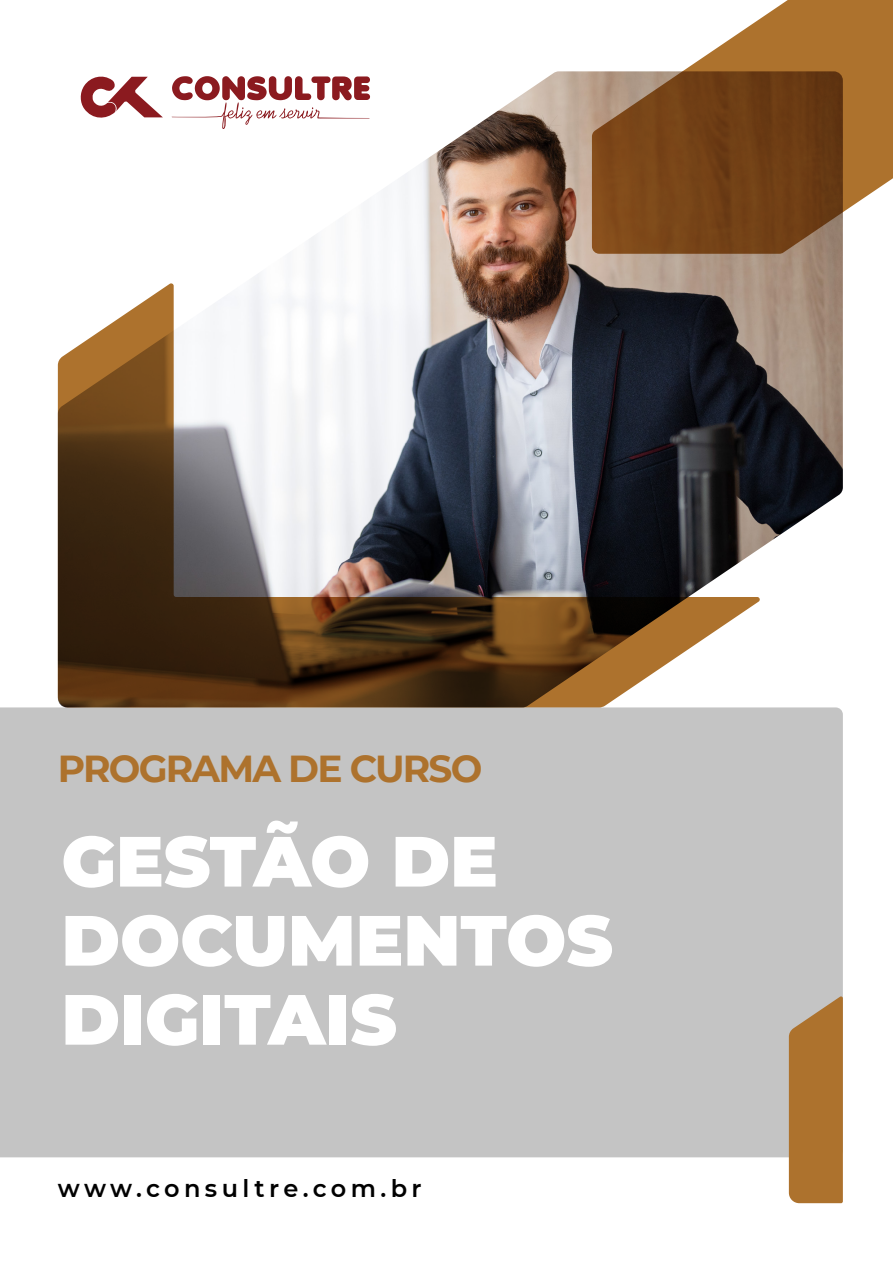
<style>
.page{position:relative;width:893px;height:1263px;background:#fff}
.page>*{position:absolute;margin:0;border:0;box-sizing:border-box;transform-origin:0 0}
.t1{font:900 70.95px/79.1px "Montserrat";color:#fff}
.t2{font:700 37.5px "Montserrat";letter-spacing:-.05em;color:#ad722d}
.t3{font:600 24px "Montserrat";letter-spacing:.185em;color:#000}
</style>
<div class="page">
<div style="left:0;top:707px;width:843px;height:450px;background:#c4c4c4"></div>
<img style="left:80px;top:71px;width:763px;height:478px">
<svg style="left:592px;top:0;width:301px;height:254px"></svg>
<svg style="left:789px;top:996px;width:54px;height:207px;background:#af793a"></svg>
<svg style="left:58px;top:283px;width:702px;height:424px"></svg>
<p class="t2" style="left:58px;top:741px;width:426px">PROGRAMA DE CURSO</p>
<p class="t1" style="left:61px;top:817px;width:553px">GESTÃO DE<br>DOCUMENTOS<br>DIGITAIS</p>
<p class="t3" style="left:58px;top:1172px;width:365px">www.consultre.com.br</p>
</div>
